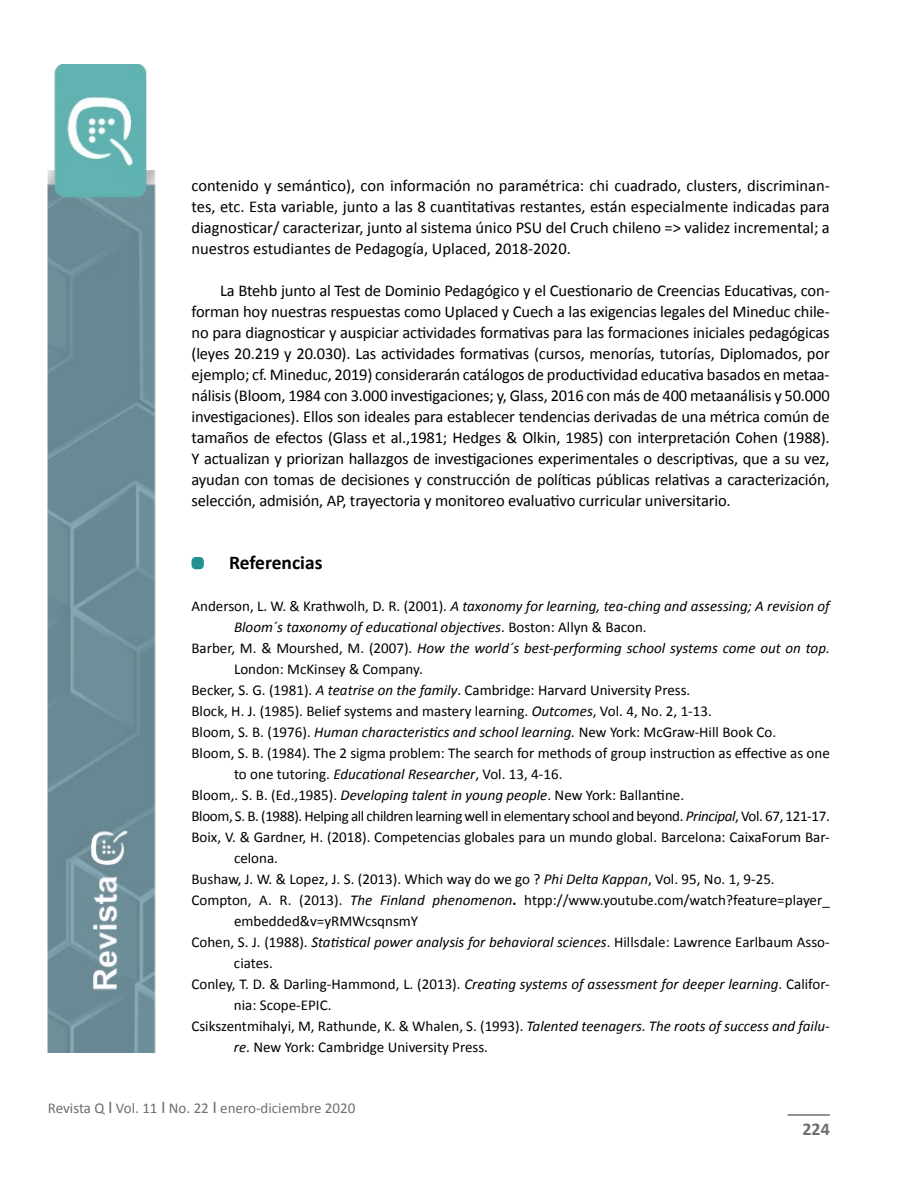
<style>
.page{position:relative;width:915px;height:1191px;background:#fff}
.page>*{position:absolute;margin:0;border:0;box-sizing:border-box;transform-origin:0 0}
.t1{font:700 19.5px "Calibri";color:#000}
.t2{font:700 18px "Calibri";color:#6d6e71}
.t3{font:16.5px/21px "Calibri";letter-spacing:-.01em;color:#000;text-align:justify}
.t4{font:15px "Calibri";color:#000}
.t5{font:italic 15px "Calibri";color:#000}
.t6{font:15px "Calibri";letter-spacing:-.025em;color:#000}
.t7{font:15px "Calibri";color:#6d6e71}
.s1{font-style:normal}
.s2{font-style:italic}
.s3{font-weight:700}
.s4{font-size:18px}
</style>
<div class="page">
<img style="left:48px;top:65px;width:108px;height:987px">
<hr style="left:787px;top:1114px;width:42px;height:1px;background:#6d6e71">
<div style="left:191px;top:557px;width:13px;height:12px;background:#219290;border-radius:4px"></div>
<p class="t3" style="left:191px;top:175px;width:639px">contenido y semántico), con información no paramétrica: chi cuadrado, clusters, discriminan&shy;tes, etc. Esta variable, junto a las 8 cuantitativas restantes, están especialmente indicadas para diagnosticar/ caracterizar, junto al sistema único PSU del Cruch chileno =&gt; validez incremental; a nuestros estudiantes de Pedagogía, Uplaced, 2018-2020.</p>
<p class="t3" style="left:191px;top:280px;width:639px;text-indent:28px">La Btehb junto al Test de Dominio Pedagógico y el Cuestionario de Creencias Educativas, con&shy;forman hoy nuestras respuestas como Uplaced y Cuech a las exigencias legales del Mineduc chile&shy;no para diagnosticar y auspiciar actividades formativas para las formaciones iniciales pedagógicas (leyes 20.219 y 20.030). Las actividades formativas (cursos, menorías, tutorías, Diplomados, por ejemplo; cf. Mineduc, 2019) considerarán catálogos de productividad educativa basados en metaa&shy;nálisis (Bloom, 1984 con 3.000 investigaciones; y, Glass, 2016 con más de 400 metaanálisis y 50.000 investigaciones). Ellos son ideales para establecer tendencias derivadas de una métrica común de tamaños de efectos (Glass et al.,1981; Hedges &amp; Olkin, 1985) con interpretación Cohen (1988).<br>Y actualizan y priorizan hallazgos de investigaciones experimentales o descriptivas, que a su vez, ayudan con tomas de decisiones y construcción de políticas públicas relativas a caracterización, selección, admisión, AP, trayectoria y monitoreo evaluativo curricular universitario.</p>
<p class="t1" style="left:229px;top:551px;width:95px">Referencias</p>
<p class="t5" style="left:191px;top:597px;width:639px"><span class="s1">Anderson, L. W. &amp; Krathwolh, D. R. (2001).</span> A taxonomy for learning, tea-ching and assessing; A revision of</p>
<p class="t5" style="left:234px;top:618px;width:414px">Bloom´s taxonomy of educational objectives<span class="s1">. Boston: Allyn &amp; Bacon.</span></p>
<p class="t5" style="left:191px;top:639px;width:639px"><span class="s1">Barber, M. &amp; Mourshed, M. (2007).</span> How the world´s best-performing school systems come out on top.</p>
<p class="t4" style="left:234px;top:659px;width:190px">London: McKinsey &amp; Company.</p>
<p class="t4" style="left:191px;top:680px;width:500px">Becker, S. G. (1981). <span class="s2">A teatrise on the family</span>. Cambridge: Harvard University Press.</p>
<p class="t4" style="left:191px;top:701px;width:521px">Block, H. J. (1985). Belief systems and mastery learning. <span class="s2">Outcomes</span>, Vol. 4, No. 2, 1-13.</p>
<p class="t4" style="left:191px;top:722px;width:586px">Bloom, S. B. (1976). <span class="s2">Human characteristics and school learning.</span> New York: McGraw-Hill Book Co.</p>
<p class="t4" style="left:191px;top:743px;width:639px">Bloom, S. B. (1984). The 2 sigma problem: The search for methods of group instruction as effective as one</p>
<p class="t4" style="left:234px;top:764px;width:330px">to one tutoring. <span class="s2">Educational Researcher</span>, Vol. 13, 4-16.</p>
<p class="t4" style="left:191px;top:785px;width:494px">Bloom,. S. B. (Ed.,1985). <span class="s2">Developing talent in young people</span>. New York: Ballantine.</p>
<p class="t6" style="left:191px;top:806px;width:639px">Bloom, S. B. (1988). Helping all children learning well in elementary school and beyond. <span class="s2">Principal</span>, Vol. 67, 121-17.</p>
<p class="t4" style="left:191px;top:827px;width:639px">Boix, V. &amp; Gardner, H. (2018). Competencias globales para un mundo global. Barcelona: CaixaForum Bar-</p>
<p class="t4" style="left:234px;top:848px;width:45px">celona.</p>
<p class="t4" style="left:191px;top:869px;width:584px">Bushaw, J. W. &amp; Lopez, J. S. (2013). Which way do we go ? <span class="s2">Phi Delta Kappan</span>, Vol. 95, No. 1, 9-25.</p>
<p class="t4" style="left:191px;top:890px;width:639px">Compton, A. R. (2013). <span class="s2">The Finland phenomenon</span><span class="s3">.</span> htpp://www.youtube.com/watch?feature=player_</p>
<p class="t4" style="left:234px;top:911px;width:186px">embedded&amp;v=yRMWcsqnsmY</p>
<p class="t4" style="left:191px;top:932px;width:639px">Cohen, S. J. (1988). <span class="s2">Statistical power analysis for behavioral sciences</span>. Hillsdale: Lawrence Earlbaum Asso-</p>
<p class="t4" style="left:234px;top:953px;width:40px">ciates.</p>
<p class="t4" style="left:191px;top:974px;width:639px">Conley, T. D. &amp; Darling-Hammond, L. (2013). <span class="s2">Creating systems of assessment for deeper learning</span>. Califor-</p>
<p class="t4" style="left:234px;top:995px;width:99px">nia: Scope-EPIC.</p>
<p class="t4" style="left:191px;top:1016px;width:639px">Csikszentmihalyi, M, Rathunde, K. &amp; Whalen, S. (1993). <span class="s2">Talented teenagers. The roots of success and failu-</span></p>
<p class="t4" style="left:234px;top:1037px;width:255px"><span class="s2">re</span>. New York: Cambridge University Press.</p>
<p class="t7" style="left:48px;top:1098px;width:309px">Revista Q <span class="s4">I</span> Vol. 11 <span class="s4">I</span> No. 22 <span class="s4">I</span> enero-diciembre 2020</p>
<p class="t2" style="left:802px;top:1118px;width:29px">224</p>
</div>
